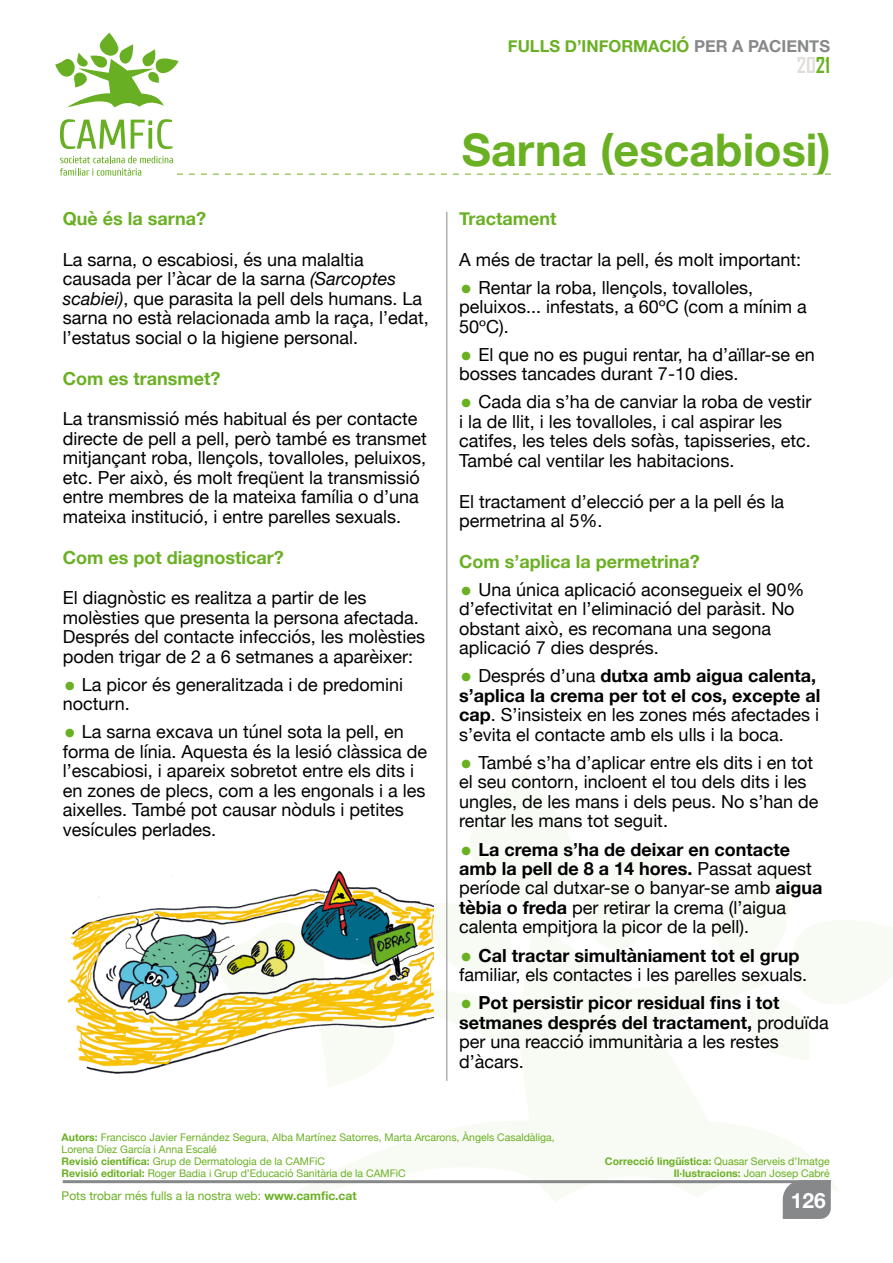
<style>
.page{position:relative;width:893px;height:1263px;background:#fff}
.page>*{position:absolute;margin:0;border:0;box-sizing:border-box;transform-origin:0 0}
.t1{font:700 45px "Helvetica Neue";color:#6ab023}
.t2{font:700 21px "Agency FB";color:#e0dedb}
.t3{font:700 21px "Helvetica Neue";color:#fff}
.t4{font:18px/19.5px "Helvetica Neue";color:#000}
.t5{font:700 18px/19.5px "Helvetica Neue";color:#000}
.t6{font:700 18px "Helvetica Neue";color:#6ab023}
.t7{font:700 16.5px "Helvetica Neue";color:#6ab023}
.t8{font:12px "Helvetica Neue";color:#6ab023}
.t9{font:10.5px/12px "Helvetica Neue";color:#6ab023}
.t10{font:700 10.5px/12px "Helvetica Neue";color:#6ab023;text-align:right}
.s1{color:#87888a}
.s2{color:#6ab023}
.s3{font-style:italic}
.s4{font-size:39px;color:#6ab023}
.s5{font-weight:700}
.s6{font-weight:400;font-size:39px;color:#6ab023}
.s7{font-weight:400}
</style>
<div class="page">
<svg style="left:281px;top:979px;width:557px;height:223px;fill:#f8fbf4"></svg>
<svg style="left:433px;top:770px;width:229px;height:209px"></svg>
<svg style="left:715px;top:868px;width:178px;height:192px"></svg>
<svg style="left:55px;top:33px;width:124px;height:74px"></svg>
<svg style="left:60px;top:156px;width:771px;height:20px"></svg>
<svg style="left:60px;top:119px;width:65px;height:30px"></svg>
<svg style="left:131px;top:119px;width:41px;height:30px"></svg>
<hr style="left:63px;top:1180px;width:768px;height:3px;background:#87888a">
<div style="left:783px;top:1180px;width:48px;height:39px;background:#87888a"></div>
<hr style="left:446px;top:212px;width:1px;height:869px;background:#87888a">
<img style="left:67px;top:870px;width:366px;height:218px">
<p class="t7" style="left:508px;top:33px;width:324px">FULLS D’INFORMACIÓ <span class="s1">PER A PACIENTS</span></p>
<p class="t2" style="left:797px;top:52px;width:35px">20<span class="s2">21</span></p>
<p class="t6" style="left:63px;top:205px;width:145px">Què és la sarna?</p>
<p class="t4" style="left:63px;top:251px;width:368px">La sarna, o escabiosi, és una malaltia causada per l’àcar de la sarna <span class="s3">(Sarcoptes scabiei)</span>, que parasita la pell dels humans. La sarna no està relacionada amb la raça, l’edat, l’estatus social o la higiene personal.</p>
<p class="t6" style="left:63px;top:364px;width:159px">Com es transmet?</p>
<p class="t4" style="left:63px;top:410px;width:366px">La transmissió més habitual és per contacte directe de pell a pell, però també es transmet mitjançant roba, llençols, tovalloles, peluixos, etc. Per això, és molt freqüent la transmissió entre membres de la mateixa família o d’una mateixa institució, i entre parelles sexuals.</p>
<p class="t6" style="left:63px;top:543px;width:222px">Com es pot diagnosticar?</p>
<p class="t4" style="left:63px;top:589px;width:364px">El diagnòstic es realitza a partir de les molèsties que presenta la persona afectada.<br>Després del contacte infecciós, les molèsties poden trigar de 2 a 6 setmanes a aparèixer:</p>
<p class="t4" style="left:63px;top:676px;width:342px"><span class="s4">•</span> La picor és generalitzada i de predomini nocturn.</p>
<p class="t4" style="left:63px;top:723px;width:366px"><span class="s4">•</span> La sarna excava un túnel sota la pell, en forma de línia. Aquesta és la lesió clàssica de l’escabiosi, i apareix sobretot entre els dits i en zones de plecs, com a les engonals i a les aixelles. També pot causar nòduls i petites vesícules perlades.</p>
<h1 class="t1" style="left:462px;top:115px;width:371px">Sarna (escabiosi)</h1>
<p class="t6" style="left:459px;top:205px;width:99px">Tractament</p>
<p class="t4" style="left:459px;top:251px;width:343px">A més de tractar la pell, és molt important:</p>
<p class="t4" style="left:459px;top:279px;width:349px"><span class="s4">•</span> Rentar la roba, llençols, tovalloles, peluixos... infestats, a 60ºC (com a mínim a<br>50ºC).</p>
<p class="t4" style="left:459px;top:346px;width:357px"><span class="s4">•</span> El que no es pugui rentar, ha d’aïllar-se en bosses tancades durant 7-10 dies.</p>
<p class="t4" style="left:459px;top:393px;width:354px"><span class="s4">•</span> Cada dia s’ha de canviar la roba de vestir i la de llit, i les tovalloles, i cal aspirar les catifes, les teles dels sofàs, tapisseries, etc.<br>També cal ventilar les habitacions.</p>
<p class="t4" style="left:459px;top:492px;width:327px">El tractament d’elecció per a la pell és la permetrina al 5%.</p>
<p class="t6" style="left:459px;top:547px;width:242px">Com s’aplica la permetrina?</p>
<p class="t4" style="left:459px;top:581px;width:347px"><span class="s4">•</span> Una única aplicació aconsegueix el 90% d’efectivitat en l’eliminació del paràsit. No obstant això, es recomana una segona aplicació 7 dies després.</p>
<p class="t4" style="left:459px;top:667px;width:363px"><span class="s4">•</span> Després d’una <span class="s5">dutxa amb aigua calenta, s’aplica la crema per tot el cos, excepte al cap</span>. S’insisteix en les zones més afectades i s’evita el contacte amb els ulls i la boca.</p>
<p class="t4" style="left:459px;top:754px;width:361px"><span class="s4">•</span> També s’ha d’aplicar entre els dits i en tot el seu contorn, incloent el tou dels dits i les ungles, de les mans i dels peus. No s’han de rentar les mans tot seguit.</p>
<p class="t4" style="left:459px;top:840px;width:365px"><span class="s4">•</span> <span class="s5">La crema s’ha de deixar en contacte amb la pell de 8 a 14 hores.</span> Passat aquest període cal dutxar-se o banyar-se amb <span class="s5">aigua tèbia o freda</span> per retirar la crema (l’aigua calenta empitjora la picor de la pell).</p>
<p class="t4" style="left:459px;top:946px;width:350px"><span class="s4">•</span> <span class="s5">Cal tractar simultàniament tot el grup </span>familiar, els contactes i les parelles sexuals.</p>
<p class="t5" style="left:459px;top:993px;width:371px"><span class="s6">•</span> Pot persistir picor residual fins i tot setmanes després del tractament, <span class="s7">produïda per una reacció immunitària a les restes d’àcars.</span></p>
<p class="t9" style="left:62px;top:1131px;width:495px"><span class="s5">Autors:</span> Francisco Javier Fernández Segura, Alba Martínez Satorres, Marta Arcarons, Àngels Casaldàliga, Lorena Díez García i Anna Escalé<br><span class="s5">Revisió científica:</span> Grup de Dermatologia de la CAMFiC<br><span class="s5">Revisió editorial:</span> Roger Badia i Grup d’Educació Sanitària de la CAMFiC</p>
<p class="t10" style="left:605px;top:1155px;width:226px">Correcció lingüística: <span class="s7">Quasar Serveis d’Imatge<br></span>Il·lustracions: <span class="s7">Joan Josep Cabré</span></p>
<p class="t8" style="left:62px;top:1187px;width:296px">Pots trobar més fulls a la nostra web: <span class="s5">www.camfic.cat</span></p>
<p class="t3" style="left:791px;top:1183px;width:37px">126</p>
</div>
